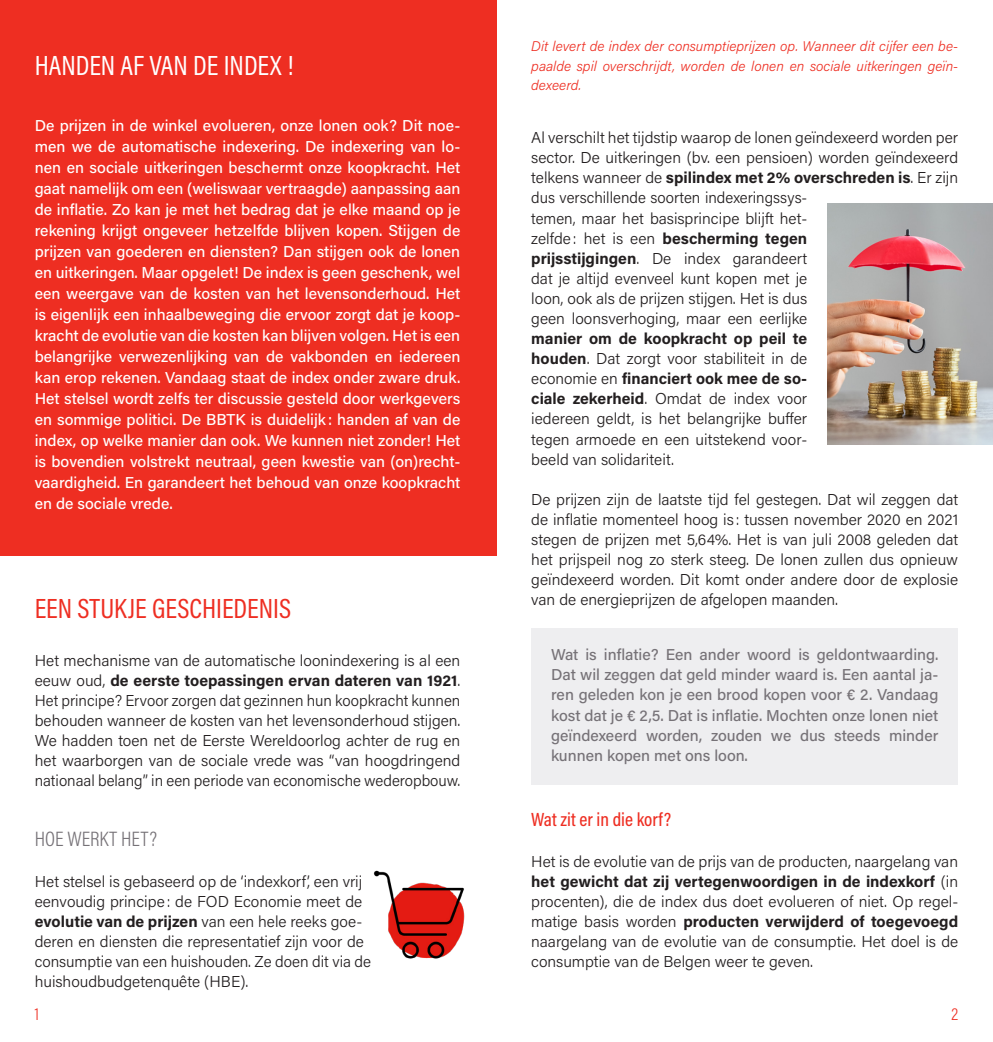
<style>
.page{position:relative;width:993px;height:1042px;background:#fff}
.page>*{position:absolute;margin:0;border:0;box-sizing:border-box;transform-origin:0 0}
.Titre_1{font:28px "Acumin Pro Cond";color:#ee2e22}
.Titre_1-2{font:28px "Acumin Pro Cond";color:#fff}
.Titre_2{font:300 21px "Acumin Pro Cond";color:#767277}
.Titre_3{font:500 19.25px "Acumin Pro Cond";color:#ee2e22}
.t1{font:300 17.5px "Acumin Pro Cond";color:#ee2e22}
.Body{font:300 15.75px/20.1px "Acumin Pro";color:#231f20;text-align:justify}
.Body-2{font:500 15.75px/21px "Acumin Pro";color:#fff;text-align:justify}
.Cadre{font:500 15.75px/20.1px "Acumin Pro";color:#767277;text-align:justify}
.Italique_-_petit{font:italic 300 14px/19.2px "Acumin Pro";color:#ee2e22;text-align:justify}
.s1{font-weight:700}
</style>
<div class="page">
<div style="left:0;top:0;width:496px;height:555px;background:#ee2e22"></div>
<div style="left:531px;top:629px;width:426px;height:156px;background:#eeeef0"></div>
<img style="left:827px;top:203px;width:165px;height:241px">
<img style="left:373px;top:870px;width:92px;height:89px">
<p class="Titre_1-2" style="left:35px;top:47px;width:260px">HANDEN AF VAN DE INDEX !</p>
<p class="Body-2" style="left:35px;top:114px;width:427px">De prijzen in de winkel evolueren, onze lonen ook? Dit noe&shy;men we de automatische indexering. De indexering van lo&shy;nen en sociale uitkeringen beschermt onze koopkracht. Het gaat namelijk om een (weliswaar vertraagde) aanpassing aan de inflatie. Zo kan je met het bedrag dat je elke maand op je rekening krijgt ongeveer hetzelfde blijven kopen. Stijgen de prijzen van goederen en diensten? Dan stijgen ook de lonen en uitkeringen. Maar opgelet! De index is geen geschenk, wel een weergave van de kosten van het levensonderhoud. Het is eigenlijk een inhaalbeweging die ervoor zorgt dat je koop&shy;kracht de evolutie van die kosten kan blijven volgen. Het is een belangrijke verwezenlijking van de vakbonden en iedereen kan erop rekenen. Vandaag staat de index onder zware druk.<br>Het stelsel wordt zelfs ter discussie gesteld door werkgevers en sommige politici. De BBTK is duidelijk: handen af van de index, op welke manier dan ook. We kunnen niet zonder! Het is bovendien volstrekt neutraal, geen kwestie van (on)recht&shy;vaardigheid. En garandeert het behoud van onze koopkracht en de sociale vrede.</p>
<p class="Titre_1" style="left:35px;top:590px;width:258px">EEN STUKJE GESCHIEDENIS</p>
<p class="Body" style="left:35px;top:649px;width:427px">Het mechanisme van de automatische loonindexering is al een eeuw oud, <span class="s1">de eerste toepassingen ervan dateren van 1921</span>.<br>Het principe? Ervoor zorgen dat gezinnen hun koopkracht kunnen behouden wanneer de kosten van het levensonderhoud stijgen.<br>We hadden toen net de Eerste Wereldoorlog achter de rug en het waarborgen van de sociale vrede was “van hoogdringend nationaal belang” in een periode van economische wederopbouw.</p>
<p class="Titre_2" style="left:35px;top:826px;width:124px">HOE WERKT HET?</p>
<p class="Body" style="left:35px;top:870px;width:337px;text-align:left">Het stelsel is gebaseerd op de ‘indexkorf’, een vrij eenvoudig principe: de FOD Economie meet de <span class="s1">evolutie van de prijzen</span> van een hele reeks goe&shy;deren en diensten die representatief zijn voor de consumptie van een huishouden. Ze doen dit via de huishoudbudgetenquête (HBE).</p>
<p class="Italique_-_petit" style="left:531px;top:36px;width:428px">Dit levert de index der consumptieprijzen op. Wanneer dit cijfer een be&shy;paalde spil overschrijdt, worden de lonen en sociale uitkeringen geïn&shy;dexeerd.</p>
<p class="Body" style="left:531px;top:127px;width:428px;text-align:left">Al verschilt het tijdstip waarop de lonen geïndexeerd worden per sector. De uitkeringen (bv. een pensioen) worden geïndexeerd telkens wanneer de <span class="s1">spilindex met 2% overschreden is</span>. Er zijn dus verschillende soorten indexeringssys-<br>temen, maar het basisprincipe blijft het-<br>zelfde: het is een <span class="s1">bescherming tegen<br>prijsstijgingen</span>. De index garandeert<br>dat je altijd evenveel kunt kopen met je<br>loon, ook als de prijzen stijgen. Het is dus<br>geen loonsverhoging, maar een eerlijke<br><span class="s1">manier om de koopkracht op peil te<br>houden</span>. Dat zorgt voor stabiliteit in de<br>economie en <span class="s1">financiert ook mee de so-<br>ciale zekerheid</span>. Omdat de index voor<br>iedereen geldt, is het belangrijke buffer<br>tegen armoede en een uitstekend voor-<br>beeld van solidariteit.</p>
<p class="Body" style="left:531px;top:489px;width:428px">De prijzen zijn de laatste tijd fel gestegen. Dat wil zeggen dat de inflatie momenteel hoog is : tussen november 2020 en 2021 stegen de prijzen met 5,64%. Het is van juli 2008 geleden dat het prijspeil nog zo sterk steeg. De lonen zullen dus opnieuw geïndexeerd worden. Dit komt onder andere door de explosie van de energieprijzen de afgelopen maanden.</p>
<p class="Cadre" style="left:551px;top:644px;width:388px">Wat is inflatie? Een ander woord is geldontwaarding.<br>Dat wil zeggen dat geld minder waard is. Een aantal ja&shy;ren geleden kon je een brood kopen voor € 2. Vandaag kost dat je € 2,5. Dat is inflatie. Mochten onze lonen niet geïndexeerd worden, zouden we dus steeds minder kunnen kopen met ons loon.</p>
<p class="Titre_3" style="left:531px;top:807px;width:141px">Wat zit er in die korf?</p>
<p class="Body" style="left:531px;top:850px;width:428px">Het is de evolutie van de prijs van de producten, naargelang van <span class="s1">het gewicht dat zij vertegenwoordigen in de indexkorf</span> (in procenten), die de index dus doet evolueren of niet. Op regel&shy;matige basis worden <span class="s1">producten verwijderd of toegevoegd </span>naargelang van de evolutie van de consumptie. Het doel is de consumptie van de Belgen weer te geven.</p>
<p class="t1" style="left:35px;top:1003px;width:6px">1</p>
<p class="t1" style="left:951px;top:1003px;width:8px">2</p>
</div>
